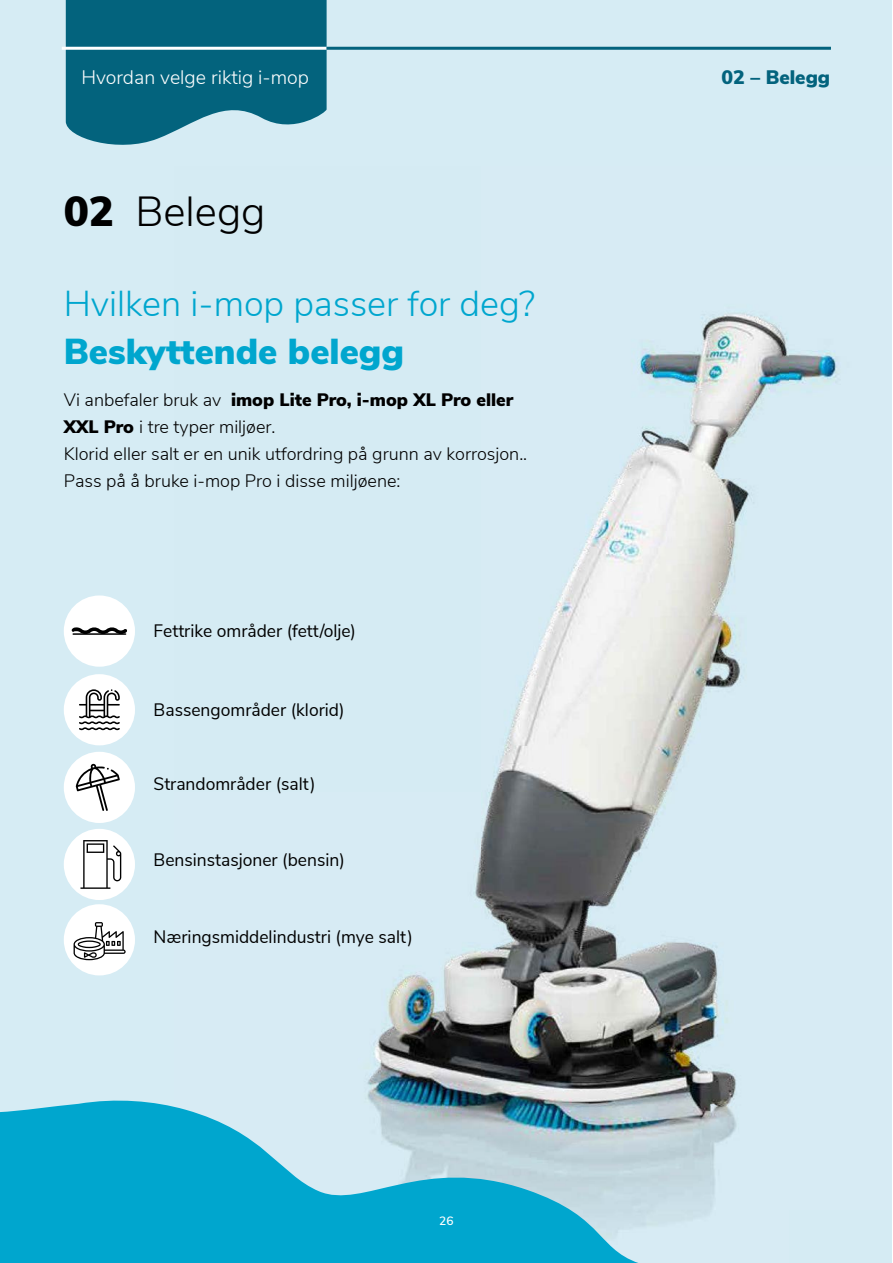
<style>
.page{position:relative;width:893px;height:1263px;background:#fff}
.page>*{position:absolute;margin:0;border:0;box-sizing:border-box;transform-origin:0 0}
.t1{font:300 42px "Nunito Sans";color:#000}
.t2{font:300 36px "Nunito Sans";color:#00a6ce}
.t3{font:900 36px "Nunito Sans";color:#00a6ce}
.t4{font:300 19.5px "Nunito Sans";color:#fff}
.t5{font:900 19.5px "Nunito Sans";color:#03637d}
.t6{font:300 18px/27px "Nunito Sans";color:#000}
.t7{font:18px "Nunito Sans";color:#000}
.t8{font:600 12px "Nunito Sans";color:#fff}
.s1{font-weight:900}
</style>
<div class="page">
<div style="left:0;top:0;width:892px;height:1263px;background:#d6ecf4"></div>
<svg style="left:66px;top:0;width:261px;height:145px;background:#1d748b"></svg>
<hr style="left:62px;top:47px;width:265px;height:3px;background:#fff">
<hr style="left:327px;top:47px;width:504px;height:3px;background:#03637d">
<img style="left:494px;top:313px;width:344px;height:468px">
<div style="left:64px;top:595px;width:71px;height:72px;background:#fff;border-radius:50%"></div>
<div style="left:64px;top:674px;width:71px;height:71px;background:#fff;border-radius:50%"></div>
<div style="left:64px;top:752px;width:71px;height:71px;background:#fff;border-radius:50%"></div>
<svg style="left:79px;top:689px;width:41px;height:41px"></svg>
<svg style="left:77px;top:764px;width:43px;height:17px"></svg>
<svg style="left:72px;top:627px;width:55px;height:8px"></svg>
<hr style="left:73px;top:633px;width:53px;height:2px;background:#000">
<svg style="left:0;top:781px;width:737px;height:482px"></svg>
<hr style="left:436px;top:1233px;width:21px;height:2px;background:#00a6ce">
<p class="t4" style="left:81px;top:63px;width:229px">Hvordan velge riktig i-mop</p>
<p class="t5" style="left:721px;top:62px;width:110px">02 – Belegg</p>
<h1 class="t1" style="left:64px;top:181px;width:203px"><span class="s1">02</span> Belegg</h1>
<h2 class="t2" style="left:64px;top:277px;width:473px">Hvilken i-mop passer for deg?</h2>
<h2 class="t3" style="left:64px;top:325px;width:342px">Beskyttende belegg</h2>
<p class="t6" style="left:64px;top:385px;width:465px">Vi anbefaler bruk av <span class="s1">imop Lite Pro, i-mop XL Pro eller XXL Pro</span> i tre typer miljøer.<br>Klorid eller salt er en unik utfordring på grunn av korrosjon..<br>Pass på å bruke i-mop Pro i disse miljøene:</p>
<p class="t7" style="left:154px;top:617px;width:204px">Fettrike områder (fett/olje)</p>
<p class="t7" style="left:154px;top:697px;width:192px">Bassengområder (klorid)</p>
<p class="t7" style="left:154px;top:770px;width:164px">Strandområder (salt)</p>
<p class="t7" style="left:154px;top:847px;width:193px">Bensinstasjoner (bensin)</p>
<p class="t7" style="left:154px;top:923px;width:261px">Næringsmiddelindustri (mye salt)</p>
<p class="t8" style="left:439px;top:1212px;width:16px">26</p>
</div>
